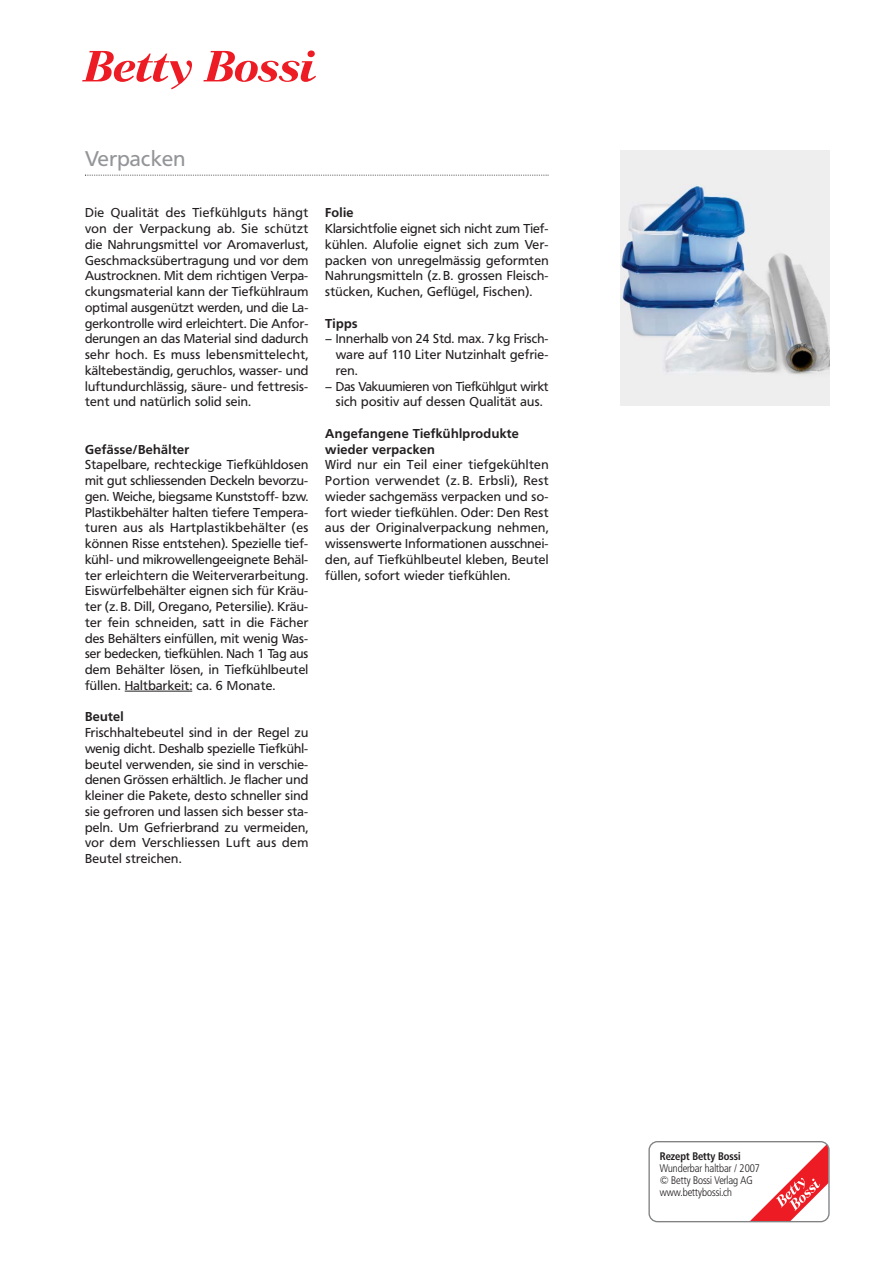
<style>
.page{position:relative;width:893px;height:1263px;background:#fff}
.page>*{position:absolute;margin:0;border:0;box-sizing:border-box;transform-origin:0 0}
.t1{font:21px "Frutiger B Bn";letter-spacing:.025em;color:#939598}
.t2{font:12.75px/15.8px "Frutiger B Bn";letter-spacing:.025em;color:#231f20;text-align:justify}
.t3{font:700 12.75px/15.8px "Frutiger B Bn";letter-spacing:.03em;color:#231f20}
.t4{font:12.75px/15.8px "Frutiger B Bn";color:#231f20;text-align:center}
.t5{font:10.8px/12px "Frutiger B Bn Con Light";color:#231f20}
.t6{font:10.8px "Frutiger B Bn Con Bold";color:#231f20}
</style>
<div class="page">
<svg style="left:82px;top:51px;width:110px;height:38px"></svg>
<svg style="left:203px;top:50px;width:113px;height:32px"></svg>
<svg style="left:648px;top:1141px;width:182px;height:81px"></svg>
<svg style="left:85px;top:175px;width:464px;height:1px"></svg>
<hr style="left:125px;top:691px;width:67px;height:1px;background:#231f20">
<img style="left:621px;top:150px;width:208px;height:255px">
<h1 class="t1" style="left:85px;top:148px;width:102px">Verpacken</h1>
<p class="t2" style="left:85px;top:206px;width:225px">Die Qualität des Tiefkühlguts hängt von der Verpackung ab. Sie schützt die Nahrungsmittel vor Aromaverlust, Geschmacksübertragung und vor dem Austrocknen. Mit dem richtigen Verpa&shy;ckungsmaterial kann der Tiefkühlraum optimal ausgenützt werden, und die La&shy;gerkontrolle wird erleichtert. Die Anfor&shy;derungen an das Material sind dadurch sehr hoch. Es muss lebensmittelecht, kältebeständig, geruchlos, wasser- und luftundurchlässig, säure- und fettresis&shy;tent und natürlich solid sein.</p>
<p class="t3" style="left:85px;top:442px;width:106px">Gefässe/Behälter</p>
<p class="t2" style="left:85px;top:458px;width:225px">Stapelbare, rechteckige Tiefkühldosen mit gut schliessenden Deckeln bevorzu&shy;gen. Weiche, biegsame Kunststoff- bzw.<br>Plastikbehälter halten tiefere Tempera&shy;turen aus als Hartplastikbehälter (es können Risse entstehen). Spezielle tief&shy;kühl- und mikrowellengeeignete Behäl&shy;ter erleichtern die Weiterverarbeitung.<br>Eiswürfelbehälter eignen sich für Kräu&shy;ter (z. B. Dill, Oregano, Petersilie). Kräu&shy;ter fein schneiden, satt in die Fächer des Behälters einfüllen, mit wenig Was&shy;ser bedecken, tiefkühlen. Nach 1 Tag aus dem Behälter lösen, in Tiefkühlbeutel füllen. Haltbarkeit: ca. 6 Monate.</p>
<p class="t3" style="left:85px;top:710px;width:40px">Beutel</p>
<p class="t2" style="left:85px;top:725px;width:225px">Frischhaltebeutel sind in der Regel zu wenig dicht. Deshalb spezielle Tiefkühl&shy;beutel verwenden, sie sind in verschie&shy;denen Grössen erhältlich. Je flacher und kleiner die Pakete, desto schneller sind sie gefroren und lassen sich besser sta&shy;peln. Um Gefrierbrand zu vermeiden, vor dem Verschliessen Luft aus dem Beutel streichen.</p>
<p class="t3" style="left:325px;top:206px;width:30px">Folie</p>
<p class="t2" style="left:325px;top:221px;width:225px">Klarsichtfolie eignet sich nicht zum Tief&shy;kühlen. Alufolie eignet sich zum Ver&shy;packen von unregelmässig geformten Nahrungsmitteln (z. B. grossen Fleisch&shy;stücken, Kuchen, Geflügel, Fischen).</p>
<p class="t3" style="left:325px;top:316px;width:34px">Tipps</p>
<p class="t2" style="left:336px;top:332px;width:214px;text-indent:-11px">–Innerhalb von 24 Std. max. 7 kg Frisch&shy;ware auf 110 Liter Nutzinhalt gefrie&shy;ren.</p>
<p class="t4" style="left:325px;top:379px;width:225px">– Das Vakuumieren von Tiefkühlgut wirkt sich positiv auf dessen Qualität aus.</p>
<p class="t3" style="left:325px;top:426px;width:195px">Angefangene Tiefkühlprodukte wieder verpacken</p>
<p class="t2" style="left:325px;top:458px;width:225px">Wird nur ein Teil einer tiefgekühlten Portion verwendet (z. B. Erbsli), Rest wieder sachgemäss verpacken und so&shy;fort wieder tiefkühlen. Oder: Den Rest aus der Originalverpackung nehmen, wissenswerte Informationen ausschnei&shy;den, auf Tiefkühlbeutel kleben, Beutel füllen, sofort wieder tiefkühlen.</p>
<p class="t6" style="left:660px;top:1151px;width:82px">Rezept Betty Bossi</p>
<p class="t5" style="left:660px;top:1162px;width:102px">Wunderbar haltbar / 2007 © Betty Bossi Verlag AG www.bettybossi.ch</p>
</div>
